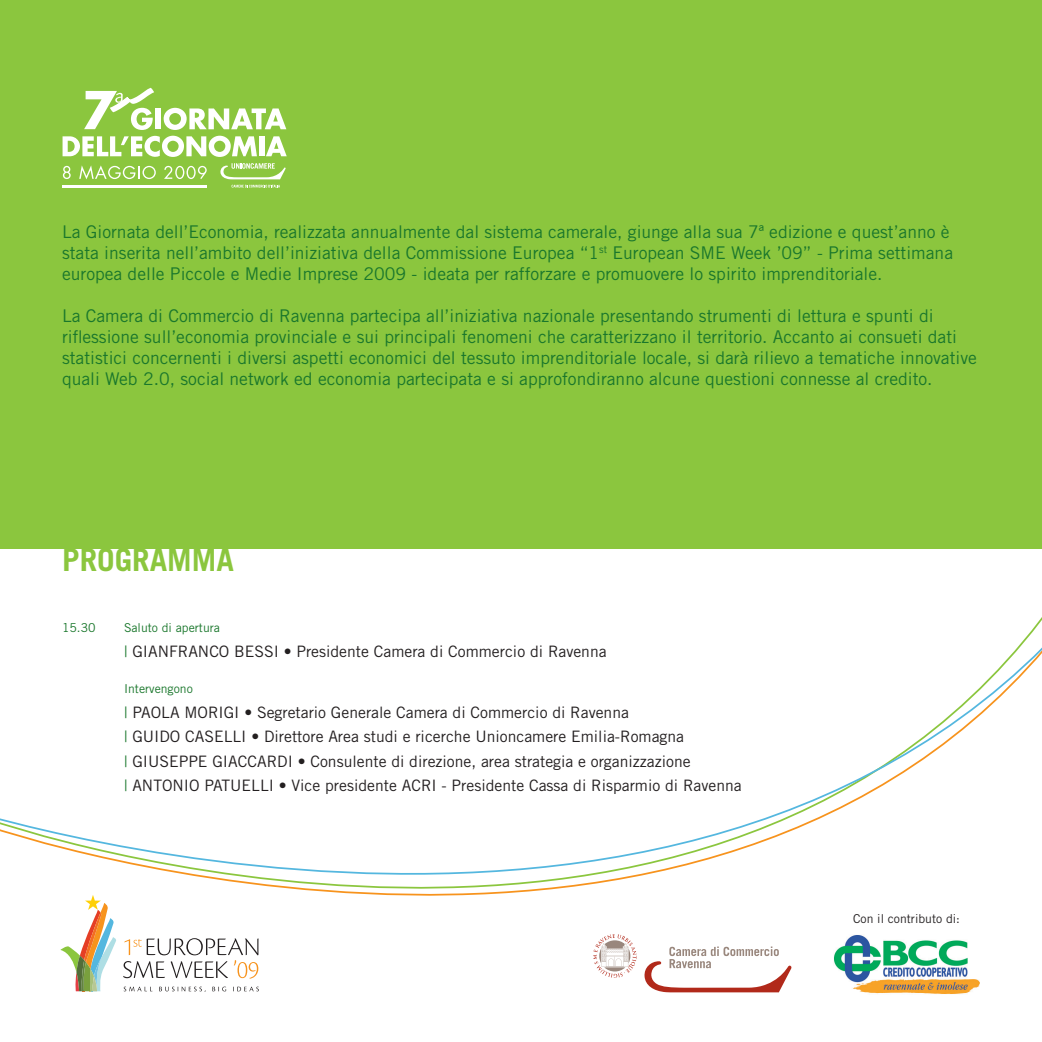
<style>
.page{position:relative;width:1042px;height:1042px;background:#fff}
.page>*{position:absolute;margin:0;border:0;box-sizing:border-box;transform-origin:0 0}
.t1{font:700 31.5px "Trade Gothic";color:#8bc63e}
.t2{font:17.5px/21px "Trade Gothic LT Std";color:#1a772c}
.t3{font:15.75px/24.5px "Trade Gothic LT Std";color:#231f20}
.t4{font:12.25px "Trade Gothic LT Std";color:#1a772c}
.t5{font:12.25px "Trade Gothic LT Std";color:#231f20}
.s1{color:#1a772c}
</style>
<div class="page">
<div style="left:0;top:0;width:1042px;height:548px;background:#8bc63e"></div>
<svg style="left:0;top:617px;width:1042px;height:376px"></svg>
<svg style="left:60px;top:895px;width:57px;height:97px"></svg>
<svg style="left:123px;top:938px;width:135px;height:40px"></svg>
<svg style="left:124px;top:986px;width:28px;height:5px"></svg>
<svg style="left:159px;top:986px;width:46px;height:6px"></svg>
<svg style="left:212px;top:986px;width:14px;height:5px"></svg>
<svg style="left:233px;top:986px;width:26px;height:5px"></svg>
<div style="left:155px;top:108px;width:6px;height:21px;background:#fff"></div>
<svg style="left:164px;top:108px;width:122px;height:22px"></svg>
<svg style="left:63px;top:136px;width:194px;height:21px"></svg>
<div style="left:259px;top:136px;width:5px;height:20px;background:#fff"></div>
<svg style="left:266px;top:136px;width:21px;height:20px"></svg>
<svg style="left:220px;top:163px;width:66px;height:16px"></svg>
<svg style="left:232px;top:185px;width:48px;height:3px"></svg>
<hr style="left:62px;top:185px;width:145px;height:2px;background:#fff">
<svg style="left:63px;top:166px;width:8px;height:13px"></svg>
<svg style="left:79px;top:165px;width:77px;height:14px"></svg>
<svg style="left:164px;top:166px;width:43px;height:13px"></svg>
<svg style="left:84px;top:87px;width:70px;height:43px"></svg>
<svg style="left:593px;top:934px;width:44px;height:43px"></svg>
<svg style="left:644px;top:946px;width:147px;height:46px"></svg>
<img style="left:833px;top:934px;width:147px;height:60px">
<p class="t2" style="left:62px;top:223px;width:892px">La Giornata dell’Economia, realizzata annualmente dal sistema camerale, giunge alla sua 7ª edizione e quest’anno è stata inserita nell’ambito dell’iniziativa della Commissione Europea “1<sup>st</sup> European SME Week ’09” - Prima settimana europea delle Piccole e Medie Imprese 2009 - ideata per rafforzare e promuovere lo spirito imprenditoriale.</p>
<p class="t2" style="left:62px;top:307px;width:916px">La Camera di Commercio di Ravenna partecipa all’iniziativa nazionale presentando strumenti di lettura e spunti di riflessione sull’economia provinciale e sui principali fenomeni che caratterizzano il territorio. Accanto ai consueti dati statistici concernenti i diversi aspetti economici del tessuto imprenditoriale locale, si darà rilievo a tematiche innovative quali Web 2.0, social network ed economia partecipata e si approfondiranno alcune questioni connesse al credito.</p>
<h1 class="t1" style="left:62px;top:548px;width:173px">PROGRAMMA</h1>
<p class="t4" style="left:62px;top:623px;width:35px">15.30</p>
<p class="t4" style="left:124px;top:623px;width:97px">Saluto di apertura</p>
<p class="t3" style="left:124px;top:640px;width:484px"><span class="s1">|</span> GIANFRANCO BESSI • Presidente Camera di Commercio di Ravenna</p>
<p class="t4" style="left:124px;top:684px;width:70px">Intervengono</p>
<p class="t3" style="left:124px;top:702px;width:619px"><span class="s1">|</span> PAOLA MORIGI • Segretario Generale Camera di Commercio di Ravenna<br><span class="s1">|</span> GUIDO CASELLI • Direttore Area studi e ricerche Unioncamere Emilia-Romagna<br><span class="s1">|</span> GIUSEPPE GIACCARDI • Consulente di direzione, area strategia e organizzazione<br><span class="s1">|</span> ANTONIO PATUELLI • Vice presidente ACRI - Presidente Cassa di Risparmio di Ravenna</p>
<p class="t5" style="left:853px;top:914px;width:108px">Con il contributo di:</p>
</div>
